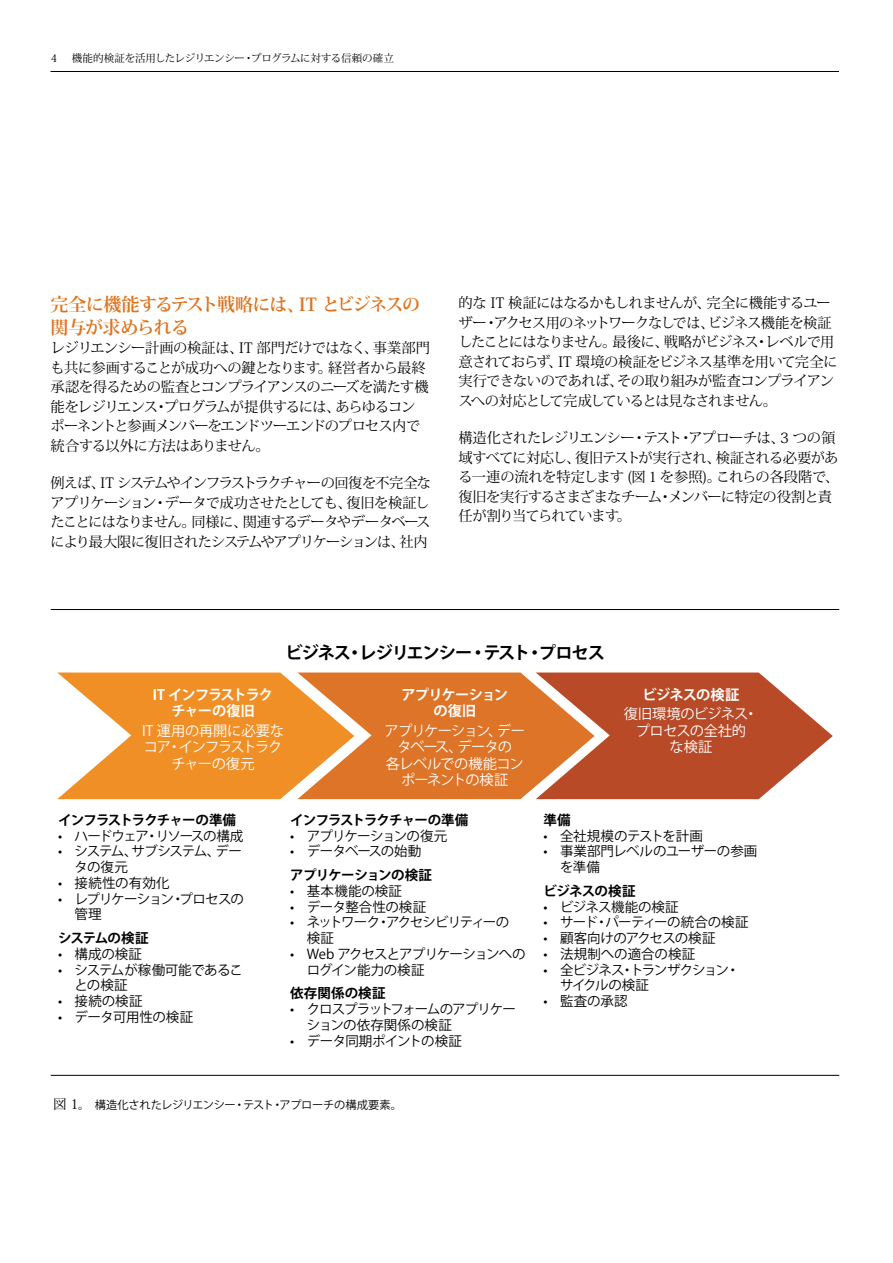
<style>
.page{position:relative;width:893px;height:1263px;background:#fff}
.page>*{position:absolute;margin:0;border:0;box-sizing:border-box;transform-origin:0 0}
.t1{font:700 18px/22.5px "Koz Min Pro";letter-spacing:-.06em;color:#de731d}
.t2{font:700 17.25px "Koz Go Pro";letter-spacing:-.065em;color:#000}
.t3{font:14.25px/19.5px "Koz Min Pro";letter-spacing:-.05em;color:#000}
.t4{font:14.25px/16.5px "Koz Go Pro";letter-spacing:-.05em;color:#fff;text-align:center}
.t5{font:700 14.25px/16.5px "Koz Go Pro";letter-spacing:-.055em;color:#fff;text-align:center}
.t6{font:14.25px/16.5px "Koz Go Pro";letter-spacing:-.03em;color:#fff;text-align:center}
.t7{font:13.5px/15.8px "Koz Go Pro";letter-spacing:-.04em;color:#000}
.t8{font:700 13.5px "Koz Go Pro";letter-spacing:-.055em;color:#000}
.t9{font:13.5px/15.8px "Koz Go Pro";letter-spacing:-.08em;color:#000}
.t10{font:13.5px/15.8px "Koz Go Pro";letter-spacing:-.095em;color:#000}
.t11{font:13.5px/15.8px "Koz Go Pro";letter-spacing:-.015em;color:#000}
.t12{font:13.5px "Koz Go Pro";color:#000}
.t13{font:13.5px "Koz Go Pro";letter-spacing:-.02em;color:#000}
.t14{font:13.5px "Koz Go Pro";letter-spacing:.01em;color:#000}
.t15{font:13.5px "Koz Go Pro";letter-spacing:.015em;color:#000}
.t16{font:700 13.5px "Koz Go Pro";letter-spacing:.01em;color:#000}
.t17{font:11.25px "Koz Go Pro";letter-spacing:-.025em;color:#000}
.t18{font:10.5px "Koz Min Pro";letter-spacing:-.02em;color:#000}
.s1{font-family:"Koz Min Pro";font-size:13.5px}
</style>
<div class="page">
<hr style="left:51px;top:609px;width:788px;height:1px;background:#000">
<hr style="left:51px;top:1075px;width:788px;height:1px;background:#000">
<svg style="left:57px;top:672px;width:776px;height:127px;background:#dc8345"></svg>
<hr style="left:51px;top:71px;width:788px;height:1px;background:#000">
<p class="t18" style="left:51px;top:51px;width:8px">4</p>
<p class="t18" style="left:72px;top:51px;width:324px">機能的検証を活用したレジリエンシー・プログラムに対する信頼の確立</p>
<p class="t1" style="left:51px;top:292px;width:371px">完全に機能するテスト戦略には、IT とビジネスの関与が求められる</p>
<p class="t3" style="left:51px;top:338px;width:381px">レジリエンシー計画の検証は、IT 部門だけではなく、事業部門も共に参画することが成功への鍵となります。経営者から最終承認を得るための監査とコンプライアンスのニーズを満たす機能をレジリエンス・プログラムが提供するには、あらゆるコンポーネントと参画メンバーをエンドツーエンドのプロセス内で統合する以外に方法はありません。</p>
<p class="t3" style="left:51px;top:473px;width:382px">例えば、IT システムやインフラストラクチャーの回復を不完全なアプリケーション・データで成功させたとしても、復旧を検証したことにはなりません。同様に、関連するデータやデータベースにより最大限に復旧されたシステムやアプリケーションは、社内</p>
<p class="t3" style="left:458px;top:293px;width:381px">的な IT 検証にはなるかもしれませんが、完全に機能するユーザー・アクセス用のネットワークなしでは、ビジネス機能を検証したことにはなりません。最後に、戦略がビジネス・レベルで用意されておらず、IT 環境の検証をビジネス基準を用いて完全に実行できないのであれば、その取り組みが監査コンプライアンスへの対応として完成しているとは見なされません。</p>
<p class="t3" style="left:458px;top:428px;width:382px">構造化されたレジリエンシー・テスト・アプローチは、3 つの領域すべてに対応し、復旧テストが実行され、検証される必要がある一連の流れを特定します (図 1 を参照)。これらの各段階で、復旧を実行するさまざまなチーム・メンバーに特定の役割と責任が割り当てられています。</p>
<p class="t2" style="left:286px;top:641px;width:321px">ビジネス・レジリエンシー・テスト・プロセス</p>
<p class="t5" style="left:153px;top:687px;width:122px">IT インフラストラクチャーの復旧</p>
<p class="t6" style="left:142px;top:723px;width:143px">IT 運用の再開に必要なコア・インフラストラクチャーの復元</p>
<p class="t5" style="left:401px;top:687px;width:108px">アプリケーションの復旧</p>
<p class="t4" style="left:385px;top:723px;width:142px">アプリケーション、データベース、データの<br>各レベルでの機能コンポーネントの検証</p>
<p class="t5" style="left:643px;top:687px;width:98px">ビジネスの検証</p>
<p class="t4" style="left:624px;top:706px;width:136px">復旧環境のビジネス・プロセスの全社的<br>な検証</p>
<p class="t8" style="left:58px;top:811px;width:179px">インフラストラクチャーの準備</p>
<p class="t10" style="left:58px;top:828px;width:187px">• ハードウェア・リソースの構成</p>
<p class="t9" style="left:75px;top:844px;width:169px;text-indent:-16px">• システム、サブシステム、データの復元</p>
<p class="t14" style="left:58px;top:874px;width:113px">• 接続性の有効化</p>
<p class="t7" style="left:75px;top:891px;width:171px;text-indent:-16px">• レプリケーション・プロセスの管理</p>
<p class="t8" style="left:58px;top:929px;width:92px">システムの検証</p>
<p class="t7" style="left:58px;top:946px;width:86px">• 構成の検証</p>
<p class="t7" style="left:75px;top:962px;width:170px;text-indent:-16px">• システムが稼働可能であることの検証</p>
<p class="t7" style="left:58px;top:993px;width:86px">• 接続の検証</p>
<p class="t7" style="left:58px;top:1009px;width:137px">• データ可用性の検証</p>
<p class="t8" style="left:290px;top:811px;width:179px">インフラストラクチャーの準備</p>
<p class="t7" style="left:290px;top:828px;width:159px">• アプリケーションの復元</p>
<p class="t7" style="left:290px;top:844px;width:132px">• データベースの始動</p>
<p class="t8" style="left:290px;top:866px;width:143px">アプリケーションの検証</p>
<p class="t15" style="left:290px;top:882px;width:113px">• 基本機能の検証</p>
<p class="t13" style="left:290px;top:898px;width:138px">• データ整合性の検証</p>
<p class="t10" style="left:307px;top:915px;width:204px;text-indent:-16px">• ネットワーク・アクセシビリティーの検証</p>
<p class="t7" style="left:307px;top:946px;width:220px;text-indent:-16px">• Web アクセスとアプリケーションへのログイン能力の検証</p>
<p class="t16" style="left:290px;top:984px;width:97px">依存関係の検証</p>
<p class="t7" style="left:307px;top:1001px;width:211px;text-indent:-16px">• クロスプラットフォームのアプリケーションの依存関係の検証</p>
<p class="t7" style="left:290px;top:1033px;width:173px">• データ同期ポイントの検証</p>
<p class="t8" style="left:544px;top:811px;width:29px">準備</p>
<p class="t7" style="left:544px;top:828px;width:161px">• 全社規模のテストを計画</p>
<p class="t11" style="left:560px;top:844px;width:199px;text-indent:-16px">• 事業部門レベルのユーザーの参画を準備</p>
<p class="t8" style="left:544px;top:882px;width:93px">ビジネスの検証</p>
<p class="t7" style="left:544px;top:899px;width:137px">• ビジネス機能の検証</p>
<p class="t7" style="left:544px;top:915px;width:206px">• サード・パーティーの統合の検証</p>
<p class="t7" style="left:544px;top:931px;width:174px">• 顧客向けのアクセスの検証</p>
<p class="t12" style="left:544px;top:945px;width:153px">• 法規制への適合の検証</p>
<p class="t9" style="left:560px;top:962px;width:181px;text-indent:-16px">• 全ビジネス・トランザクション・サイクルの検証</p>
<p class="t7" style="left:544px;top:994px;width:86px">• 監査の承認</p>
<p class="t17" style="left:53px;top:1097px;width:350px"><span class="s1">図 1</span>。 構造化されたレジリエンシー・テスト・アプローチの構成要素。</p>
</div>
